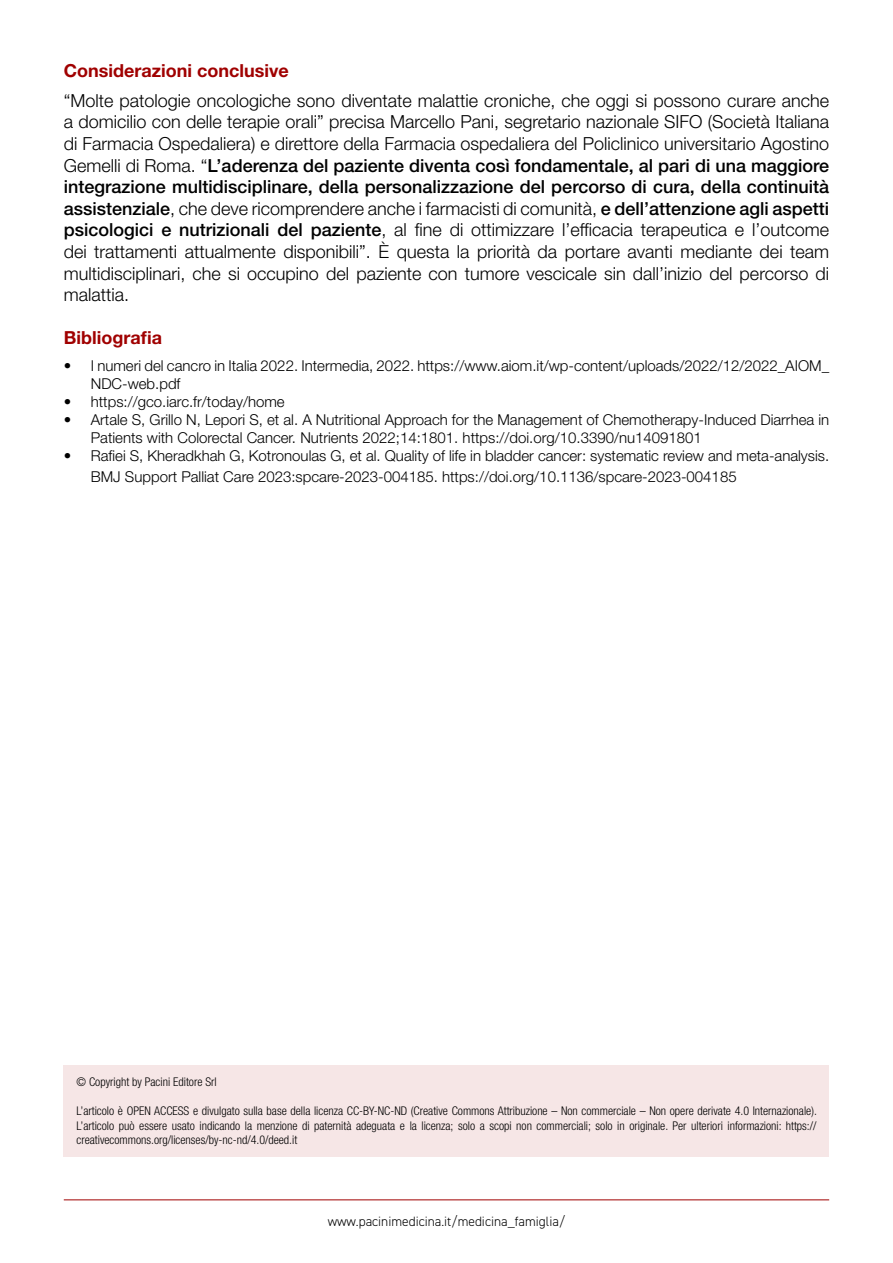
<style>
.page{position:relative;width:893px;height:1263px;background:#fff}
.page>*{position:absolute;margin:0;border:0;box-sizing:border-box;transform-origin:0 0}
.t1{font:300 18px/21.6px "Helvetica Neue LT Std";color:#000;text-align:justify}
.t2{font:700 18px "Helvetica Neue LT Std";color:#a00000}
.t3{font:300 15px/18px "Helvetica Neue LT Std";color:#000}
.t4{font:300 13.5px "DIN2014";color:#000}
.t5{font:300 condensed 12px/14.4px "Helvetica Neue LT Std";color:#000;text-align:justify}
.s1{font-weight:500}
</style>
<div class="page">
<hr style="left:64px;top:1199px;width:765px;height:1px;background:#a00000">
<div style="left:64px;top:1065px;width:765px;height:92px;background:#f6e6e6"></div>
<p class="t2" style="left:64px;top:59px;width:226px">Considerazioni conclusive</p>
<p class="t1" style="left:64px;top:89px;width:767px">“Molte patologie oncologiche sono diventate malattie croniche, che oggi si possono curare anche a domicilio con delle terapie orali” precisa Marcello Pani, segretario nazionale SIFO (Società Italiana di Farmacia Ospedaliera) e direttore della Farmacia ospedaliera del Policlinico universitario Agostino Gemelli di Roma. “<span class="s1">L’aderenza del paziente diventa così fondamentale, al pari di una maggiore integrazione multidisciplinare, della personalizzazione del percorso di cura, della continuità assistenziale</span>, che deve ricomprendere anche i farmacisti di comunità, <span class="s1">e dell’attenzione agli aspetti psicologici e nutrizionali del paziente</span>, al fine di ottimizzare l’efficacia terapeutica e l’outcome dei trattamenti attualmente disponibili”. È questa la priorità da portare avanti mediante dei team multidisciplinari, che si occupino del paziente con tumore vescicale sin dall’inizio del percorso di malattia.</p>
<p class="t2" style="left:64px;top:326px;width:100px">Bibliografia</p>
<p class="t3" style="left:91px;top:356px;width:740px;text-indent:-27px">• I numeri del cancro in Italia 2022. Intermedia, 2022. https://www.aiom.it/wp-content/uploads/2022/12/2022_AIOM_<br>NDC-web.pdf</p>
<p class="t3" style="left:64px;top:392px;width:222px">• https://gco.iarc.fr/today/home</p>
<p class="t3" style="left:91px;top:410px;width:740px;text-indent:-27px">• Artale S, Grillo N, Lepori S, et al. A Nutritional Approach for the Management of Chemotherapy-Induced Diarrhea in<br>Patients with Colorectal Cancer. Nutrients 2022;14:1801. https://doi.org/10.3390/nu14091801</p>
<p class="t3" style="left:91px;top:444px;width:740px;line-height:21.6px;text-indent:-27px">• Rafiei S, Kheradkhah G, Kotronoulas G, et al. Quality of life in bladder cancer: systematic review and meta-analysis.<br>BMJ Support Palliat Care 2023:spcare-2023-004185. https://doi.org/10.1136/spcare-2023-004185</p>
<p class="t5" style="left:77px;top:1075px;width:142px">© Copyright by Pacini Editore Srl</p>
<p class="t5" style="left:77px;top:1103px;width:742px">L’articolo è OPEN ACCESS e divulgato sulla base della licenza CC-BY-NC-ND (Creative Commons Attribuzione – Non commerciale – Non opere derivate 4.0 Internazionale).<br>L’articolo può essere usato indicando la menzione di paternità adeguata e la licenza; solo a scopi non commerciali; solo in originale. Per ulteriori informazioni: https:// creativecommons.org/licenses/by-nc-nd/4.0/deed.it</p>
<p class="t4" style="left:328px;top:1213px;width:239px">www.pacinimedicina.it/medicina_famiglia/</p>
</div>
